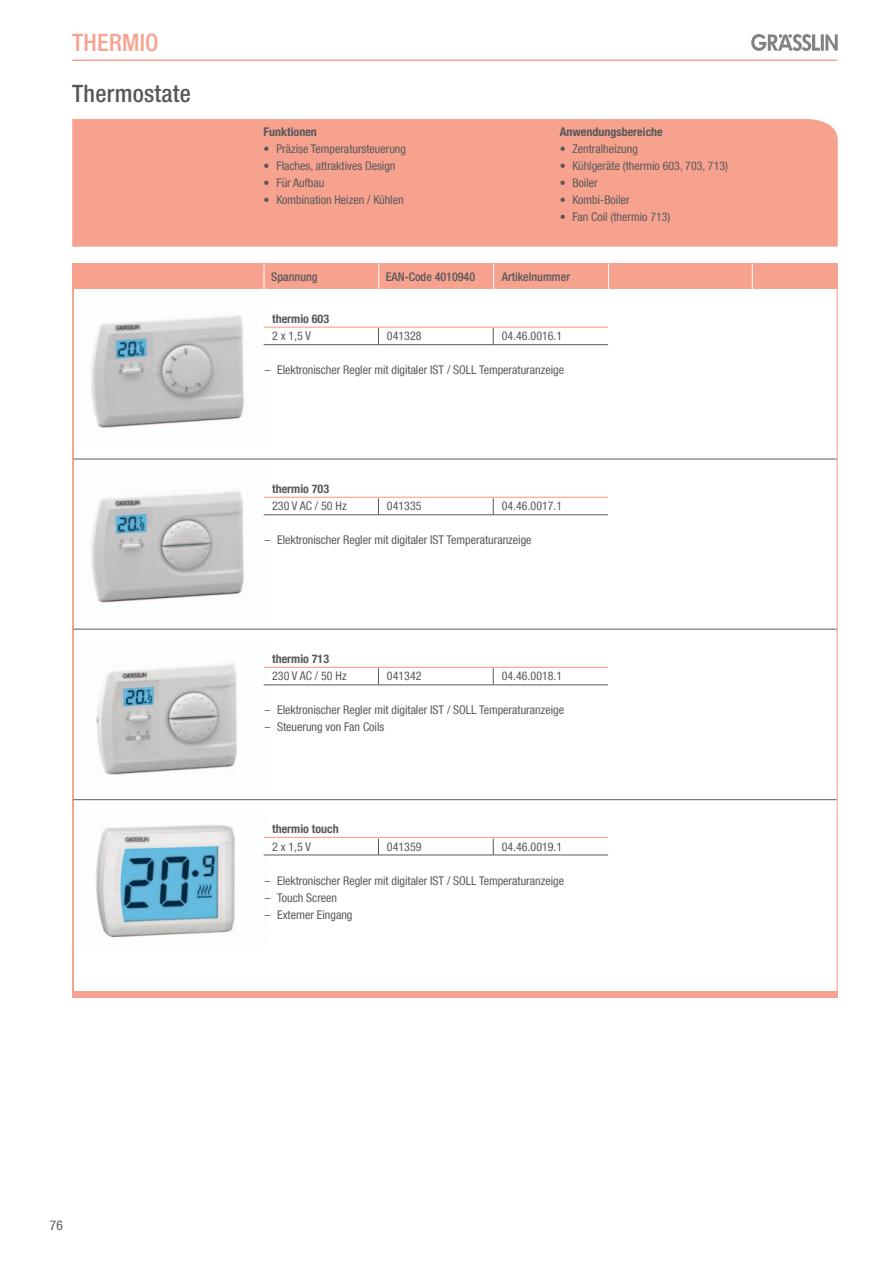
<style>
.page{position:relative;width:893px;height:1263px;background:#fff}
.page>*{position:absolute;margin:0;border:0;box-sizing:border-box;transform-origin:0 0}
.t1{font:500 condensed 24px "Helvetica Neue LT Com";color:#57585a}
.t2{font:500 condensed 24px "Helvetica Neue LT Com";letter-spacing:.01em;color:#f7a28e}
.t3{font:condensed 13.5px "Helvetica Neue LT Com";color:#57585a}
.t4{font:condensed 12px "Helvetica Neue LT Com";color:#57585a}
.t5{font:700 condensed 12px "Helvetica Neue LT Com";color:#57585a}
.t6{font:500 condensed 12px "Helvetica Neue LT Com";color:#57585a}
</style>
<div class="page">
<svg style="left:751px;top:34px;width:87px;height:17px"></svg>
<hr style="left:72px;top:60px;width:766px;height:1px;background:#f7a28e">
<hr style="left:72px;top:289px;width:1px;height:707px;background:#f7a28e">
<hr style="left:837px;top:289px;width:1px;height:707px;background:#f7a28e">
<div style="left:72px;top:991px;width:766px;height:6px;background:#f7a28e"></div>
<hr style="left:73px;top:459px;width:764px;height:1px;background:#57585a">
<hr style="left:73px;top:629px;width:764px;height:1px;background:#57585a">
<hr style="left:73px;top:799px;width:764px;height:1px;background:#57585a">
<div style="left:72px;top:264px;width:766px;height:25px;background:#f7a28e"></div>
<div style="left:72px;top:119px;width:766px;height:128px;background:#f7a28e"></div>
<img style="left:73px;top:638px;width:195px;height:157px">
<img style="left:73px;top:812px;width:195px;height:137px">
<img style="left:73px;top:291px;width:195px;height:157px">
<img style="left:73px;top:466px;width:195px;height:157px">
<svg style="left:264px;top:264px;width:1px;height:25px"></svg>
<hr style="left:264px;top:327px;width:344px;height:1px;background:#f7a28e">
<hr style="left:264px;top:344px;width:344px;height:1px;background:#57585a">
<hr style="left:264px;top:497px;width:344px;height:1px;background:#f7a28e">
<hr style="left:264px;top:514px;width:344px;height:1px;background:#57585a">
<hr style="left:264px;top:667px;width:344px;height:1px;background:#f7a28e">
<hr style="left:264px;top:685px;width:344px;height:1px;background:#57585a">
<hr style="left:264px;top:837px;width:344px;height:1px;background:#f7a28e">
<hr style="left:264px;top:855px;width:344px;height:1px;background:#57585a">
<svg style="left:493px;top:264px;width:1px;height:25px"></svg>
<svg style="left:608px;top:264px;width:1px;height:25px"></svg>
<svg style="left:378px;top:264px;width:1px;height:25px"></svg>
<svg style="left:752px;top:264px;width:1px;height:25px"></svg>
<svg style="left:378px;top:328px;width:1px;height:16px"></svg>
<svg style="left:493px;top:328px;width:1px;height:16px"></svg>
<svg style="left:378px;top:498px;width:1px;height:16px"></svg>
<svg style="left:493px;top:498px;width:1px;height:16px"></svg>
<svg style="left:378px;top:668px;width:1px;height:17px"></svg>
<svg style="left:493px;top:668px;width:1px;height:17px"></svg>
<svg style="left:378px;top:838px;width:1px;height:17px"></svg>
<svg style="left:493px;top:838px;width:1px;height:17px"></svg>
<h1 class="t2" style="left:72px;top:28px;width:88px">tHermIo</h1>
<h1 class="t1" style="left:72px;top:79px;width:120px">thermostate</h1>
<p class="t5" style="left:264px;top:125px;width:55px">Funktionen</p>
<p class="t4" style="left:264px;top:142px;width:144px">• Präzise Temperatursteuerung</p>
<p class="t4" style="left:264px;top:159px;width:133px">• Flaches, attraktives Design</p>
<p class="t4" style="left:264px;top:176px;width:62px">• Für Aufbau</p>
<p class="t4" style="left:264px;top:193px;width:141px">• Kombination Heizen / Kühlen</p>
<p class="t5" style="left:560px;top:125px;width:105px">anwendungsbereiche</p>
<p class="t4" style="left:560px;top:142px;width:80px">• Zentralheizung</p>
<p class="t4" style="left:560px;top:159px;width:170px">• Kühlgeräte (thermio 603, 703, 713)</p>
<p class="t4" style="left:560px;top:176px;width:40px">• Boiler</p>
<p class="t4" style="left:560px;top:193px;width:72px">• Kombi-Boiler</p>
<p class="t4" style="left:560px;top:210px;width:112px">• Fan Coil (thermio 713)</p>
<p class="t6" style="left:271px;top:269px;width:48px">Spannung</p>
<p class="t6" style="left:386px;top:269px;width:91px">ean-code 4010940</p>
<p class="t6" style="left:502px;top:269px;width:70px">artikelnummer</p>
<p class="t5" style="left:272px;top:312px;width:58px">thermio 603</p>
<p class="t4" style="left:272px;top:329px;width:40px">2 x 1,5 V</p>
<p class="t4" style="left:387px;top:329px;width:36px">041328</p>
<p class="t4" style="left:502px;top:329px;width:62px">04.46.0016.1</p>
<p class="t4" style="left:264px;top:363px;width:301px">– Elektronischer Regler mit digitaler IST / SOLL Temperaturanzeige</p>
<p class="t5" style="left:272px;top:482px;width:58px">thermio 703</p>
<p class="t4" style="left:272px;top:499px;width:76px">230 V AC / 50 Hz</p>
<p class="t4" style="left:387px;top:499px;width:36px">041335</p>
<p class="t4" style="left:502px;top:499px;width:62px">04.46.0017.1</p>
<p class="t4" style="left:264px;top:533px;width:269px">– Elektronischer Regler mit digitaler IST Temperaturanzeige</p>
<p class="t5" style="left:272px;top:652px;width:58px">thermio 713</p>
<p class="t4" style="left:272px;top:669px;width:76px">230 V AC / 50 Hz</p>
<p class="t4" style="left:387px;top:669px;width:36px">041342</p>
<p class="t4" style="left:502px;top:669px;width:62px">04.46.0018.1</p>
<p class="t4" style="left:264px;top:703px;width:301px">– Elektronischer Regler mit digitaler IST / SOLL Temperaturanzeige</p>
<p class="t4" style="left:264px;top:720px;width:121px">– Steuerung von Fan Coils</p>
<p class="t5" style="left:272px;top:822px;width:68px">thermio touch</p>
<p class="t4" style="left:272px;top:839px;width:40px">2 x 1,5 V</p>
<p class="t4" style="left:387px;top:839px;width:36px">041359</p>
<p class="t4" style="left:502px;top:839px;width:62px">04.46.0019.1</p>
<p class="t4" style="left:264px;top:873px;width:301px">– Elektronischer Regler mit digitaler IST / SOLL Temperaturanzeige</p>
<p class="t4" style="left:264px;top:890px;width:74px">– Touch Screen</p>
<p class="t4" style="left:264px;top:907px;width:90px">– Externer Eingang</p>
<p class="t3" style="left:50px;top:1217px;width:14px">76</p>
</div>
